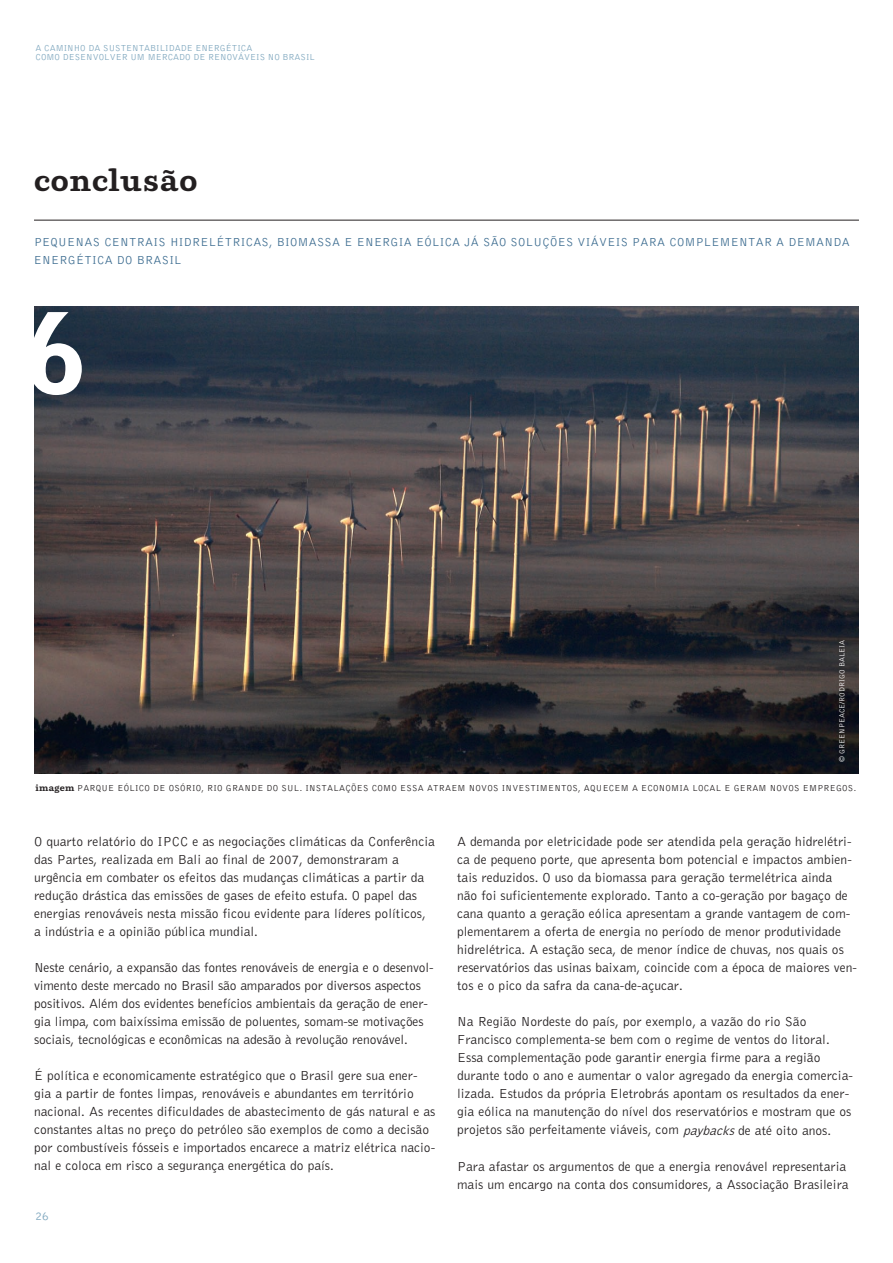
<style>
.page{position:relative;width:893px;height:1263px;background:#fff}
.page>*{position:absolute;margin:0;border:0;box-sizing:border-box;transform-origin:0 0}
.t1{font:900 108px "Bell Gothic";color:#fff}
.t2{font:700 30px "Parry";letter-spacing:.035em;color:#231f20}
.t3{font:300 13.5px/18px "Bell Gothic";color:#231f20}
.t4{font:300 12px/18px "Bell Gothic";letter-spacing:.025em;color:#3c6c90}
.t5{font:300 12px "Bell Gothic";color:#7ca5bd}
.t6{font:300 9px "Bell Gothic";letter-spacing:.025em;color:#231f20}
.t7{font:300 9px/9px "Bell Gothic";color:#7ca5bd}
.t8{font:300 7.5px "Bell Gothic";color:#fff}
.s1{font-family:"Parry";font-weight:700}
.s2{font-style:italic}
</style>
<div class="page">
<img style="left:34px;top:306px;width:825px;height:467px">
<hr style="left:34px;top:220px;width:825px;height:1px;background:#231f20">
<p class="t7" style="left:36px;top:44px;width:281px">a caminho da s ustentabilidade energ ética<br>como des envolver um m ercado de renováveis no brasil</p>
<h2 class="t2" style="left:34px;top:162px;width:165px">conclusão</h2>
<p class="t4" style="left:34px;top:233px;width:817px">P equenas centrais hidrelétricas, biomassa e energia eólica já são soluções viáveis para com plem entar a demanda energ ética do Brasil</p>
<h1 class="t1" style="left:26px;top:291px;width:62px">6</h1>
<p class="t8" style="left:838px;top:762px;width:124px;rotate:-90deg">© g reenpeace/Rodrigo Baleia</p>
<p class="t6" style="left:36px;top:783px;width:822px"><span class="s1">imagem</span> Parque Eólico de Osório, Rio Grande do Sul. instalações como essa atraem novos inv estim entos, aquecem a econom ia local e g eram novos em pregos.</p>
<p class="t3" style="left:34px;top:833px;width:402px;text-indent:158px">e as negociações climáticas da Conferência das Partes, realizada em Bali ao final de 2007, demonstraram a urgência em combater os efeitos das mudanças climáticas a partir da redução drástica das emissões de gases de efeito estufa. O papel das energias renováveis nesta missão ficou evidente para líderes políticos, a indústria e a opinião pública mundial.</p>
<p class="t3" style="left:34px;top:959px;width:401px">N este cenário, a expansão das fontes renováveis de energia e o desenvol&shy;vimento deste mercado no Brasil são amparados por diversos aspectos positivos. Além dos evidentes benefícios ambientais da geração de ener&shy;gia limpa, com baixíssima emissão de poluentes, somam-se motivações sociais, tecnológicas e econômicas na adesão à revolução renovável.</p>
<p class="t3" style="left:34px;top:1067px;width:403px">É política e economicamente estratégico que o Brasil gere sua ener&shy;gia a partir de fontes limpas, renováveis e abundantes em território nacional. As recentes dificuldades de abastecimento de gás natural e as constantes altas no preço do petróleo são exemplos de como a decisão por combustíveis fósseis e importados encarece a matriz elétrica nacio&shy;nal e coloca em risco a segurança energética do país.</p>
<p class="t3" style="left:34px;top:833px;width:132px">O quarto relatório do IPCC</p>
<p class="t5" style="left:36px;top:1210px;width:15px">26</p>
<p class="t3" style="left:457px;top:833px;width:401px">A demanda por eletricidade pode ser atendida pela geração hidrelétri&shy;ca de pequeno porte, que apresenta bom potencial e impactos ambien&shy;tais reduzidos. O uso da biomassa para geração termelétrica ainda<br>não foi suficientemente explorado. Tanto a co-geração por bagaço de cana quanto a geração eólica apresentam a grande vantagem de com&shy;plementarem a oferta de energia no período de menor produtividade hidrelétrica. A estação seca, de menor índice de chuvas, nos quais os reservatórios das usinas baixam, coincide com a época de maiores ven&shy;tos e o pico da safra da cana-de-açucar.</p>
<p class="t3" style="left:457px;top:1013px;width:397px">N a Região N ordeste do país, por exemplo, a vazão do rio São Francisco complementa-se bem com o regime de ventos do litoral.<br>Essa complementação pode garantir energia firme para a região durante todo o ano e aumentar o valor agregado da energia comercia&shy;lizada. Estudos da própria E letrobrás apontam os resultados da ener&shy;gia eólica na manutenção do nível dos reservatórios e mostram que os projetos são perfeitamente viáveis, com <span class="s2">paybacks</span>de até oito anos.</p>
<p class="t3" style="left:457px;top:1157px;width:393px">Para afastar os argumentos de que a energia renovável representaria mais um encargo na conta dos consumidores, a Associação Brasileira</p>
</div>
